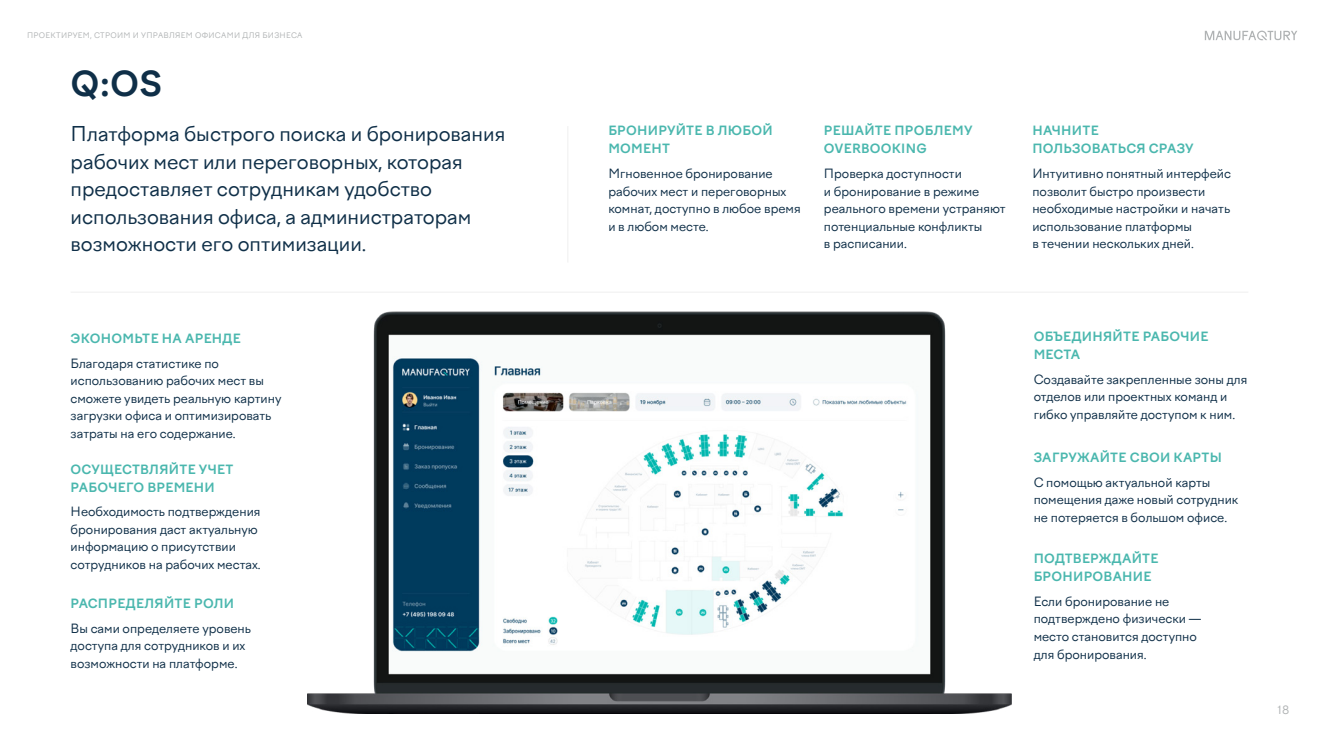
<style>
.page{position:relative;width:1319px;height:745px;background:#fff}
.page>*{position:absolute;margin:0;border:0;box-sizing:border-box;transform-origin:0 0}
.t1{font:700 33.75px "Factor A";color:#0f2f48}
.t2{font:20px/27.5px "Factor A";color:#0f2f48}
.t3{font:12.5px/17.5px "Factor A";color:#0f2f48}
.t4{font:700 12.5px/18px "Factor A";letter-spacing:.02em;color:#4ab7ae}
.t5{font:11.25px "Factor A";color:#b0b3b4}
.t6{font:7.5px "Factor A";letter-spacing:.04em;color:#b0b3b4}
</style>
<div class="page">
<svg style="left:1204px;top:31px;width:93px;height:9px"></svg>
<img style="left:307px;top:311px;width:704px;height:401px">
<hr style="left:71px;top:291px;width:1177px;height:1px;background:#f2f2f2">
<hr style="left:567px;top:126px;width:1px;height:136px;background:#f2f2f2">
<p class="t6" style="left:27px;top:31px;width:277px">ПРОЕКТИРУЕМ, СТРОИМ И УПРАВЛЯЕМ ОФИСАМИ ДЛЯ БИЗНЕСА</p>
<h1 class="t1" style="left:71px;top:64px;width:93px">Q:OS</h1>
<h2 class="t2" style="left:71px;top:120px;width:436px">Платформа быстрого поиска и бронирования рабочих мест или переговорных, которая предоставляет сотрудникам удобство использования офиса, а администраторам возможности его оптимизации.</h2>
<p class="t4" style="left:608px;top:122px;width:166px">БРОНИРУЙТЕ В ЛЮБОЙ<br>МОМЕНТ</p>
<p class="t3" style="left:608px;top:165px;width:194px">Мгновенное бронирование рабочих мест и переговорных комнат, доступно в любое время и в любом месте.</p>
<p class="t4" style="left:823px;top:122px;width:150px">РЕШАЙТЕ ПРОБЛЕМУ<br>OVERBOOKING</p>
<p class="t3" style="left:823px;top:165px;width:183px">Проверка доступности<br>и бронирование в режиме реального времени устраняют потенциальные конфликты<br>в расписании.</p>
<p class="t4" style="left:1032px;top:122px;width:163px">НАЧНИТЕ<br>ПОЛЬЗОВАТЬСЯ СРАЗУ</p>
<p class="t3" style="left:1032px;top:165px;width:200px">Интуитивно понятный интерфейс позволит быстро произвести необходимые настройки и начать использование платформы<br>в течении нескольких дней.</p>
<p class="t4" style="left:71px;top:329px;width:172px">ЭКОНОМЬТЕ НА АРЕНДЕ</p>
<p class="t3" style="left:71px;top:354px;width:212px">Благодаря статистике по использованию рабочих мест вы сможете увидеть реальную картину загрузки офиса и оптимизировать затраты на его содержание.</p>
<p class="t4" style="left:71px;top:460px;width:164px">ОСУЩЕСТВЛЯЙТЕ УЧЕТ<br>РАБОЧЕГО ВРЕМЕНИ</p>
<p class="t3" style="left:71px;top:503px;width:192px">Необходимость подтверждения бронирования даст актуальную информацию о присутствии сотрудников на рабочих местах.</p>
<p class="t4" style="left:71px;top:594px;width:165px">РАСПРЕДЕЛЯЙТЕ РОЛИ</p>
<p class="t3" style="left:71px;top:619px;width:182px">Вы сами определяете уровень доступа для сотрудников и их возможности на платформе.</p>
<p class="t4" style="left:1033px;top:327px;width:176px">ОБЪЕДИНЯЙТЕ РАБОЧИЕ<br>МЕСТА</p>
<p class="t3" style="left:1033px;top:370px;width:215px">Создавайте закрепленные зоны для отделов или проектных команд и гибко управляйте доступом к ним.</p>
<p class="t4" style="left:1033px;top:448px;width:190px">ЗАГРУЖАЙТЕ СВОИ КАРТЫ</p>
<p class="t3" style="left:1033px;top:473px;width:206px">С помощью актуальной карты помещения даже новый сотрудник не потеряется в большом офисе.</p>
<p class="t4" style="left:1033px;top:549px;width:126px">ПОДТВЕРЖДАЙТЕ<br>БРОНИРОВАНИЕ</p>
<p class="t3" style="left:1033px;top:592px;width:169px">Если бронирование не подтверждено физически — место становится доступно для бронирования.</p>
<p class="t5" style="left:1277px;top:702px;width:13px">18</p>
</div>
